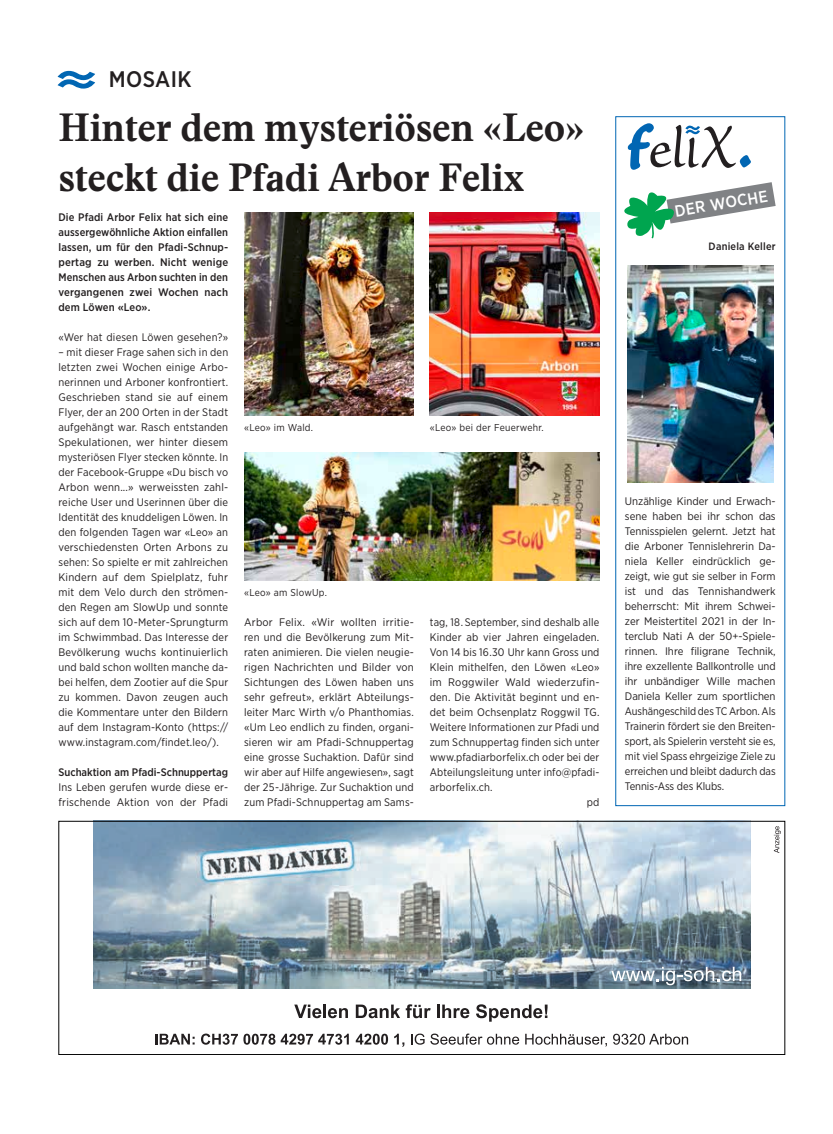
<style>
.page{position:relative;width:833px;height:1134px;background:#fff}
.page>*{position:absolute;margin:0;border:0;box-sizing:border-box;transform-origin:0 0}
.t1{font:700 38.75px/50px "Stanley";letter-spacing:-.01em;color:#231f20}
.t2{font:500 22.5px "Gotham Narrow";letter-spacing:.015em;color:#231f20}
.t3{font:500 16.25px "Gotham Narrow";color:#fff}
.t4{font:11px/15px "Gotham Narrow";letter-spacing:.015em;color:#231f20;text-align:justify}
.t5{font:500 11px/15px "Gotham Narrow";color:#231f20;text-align:justify}
.t6{font:500 10.62px "Gotham Narrow";letter-spacing:.02em;color:#231f20}
.t7{font:10px "Gotham Narrow";letter-spacing:.025em;color:#231f20}
</style>
<div class="page">
<svg style="left:58px;top:70px;width:37px;height:19px"></svg>
<img style="left:244px;top:213px;width:170px;height:203px">
<img style="left:430px;top:213px;width:169px;height:203px">
<img style="left:244px;top:452px;width:355px;height:129px">
<svg style="left:628px;top:123px;width:123px;height:47px"></svg>
<svg style="left:624px;top:182px;width:151px;height:57px"></svg>
<img style="left:627px;top:266px;width:146px;height:217px">
<svg style="left:294px;top:1004px;width:27px;height:14px"></svg>
<hr style="left:323px;top:1004px;width:3px;height:14px;background:#231f20">
<svg style="left:328px;top:1008px;width:20px;height:10px"></svg>
<svg style="left:356px;top:1004px;width:44px;height:14px"></svg>
<svg style="left:406px;top:1004px;width:25px;height:14px"></svg>
<hr style="left:437px;top:1004px;width:3px;height:14px;background:#231f20">
<svg style="left:442px;top:1004px;width:27px;height:14px"></svg>
<svg style="left:476px;top:1004px;width:71px;height:18px"></svg>
<svg style="left:155px;top:1034px;width:40px;height:10px"></svg>
<svg style="left:201px;top:1033px;width:74px;height:12px"></svg>
<svg style="left:281px;top:1034px;width:68px;height:11px"></svg>
<svg style="left:356px;top:1034px;width:32px;height:11px"></svg>
<svg style="left:394px;top:1034px;width:10px;height:13px"></svg>
<svg style="left:411px;top:1033px;width:13px;height:12px"></svg>
<svg style="left:430px;top:1033px;width:89px;height:12px"></svg>
<svg style="left:525px;top:1034px;width:82px;height:13px"></svg>
<svg style="left:613px;top:1034px;width:75px;height:11px"></svg>
<img style="left:93px;top:823px;width:681px;height:166px">
<div style="left:58px;top:821px;width:727px;height:234px;border:1px solid #000"></div>
<svg style="left:774px;top:826px;width:7px;height:27px"></svg>
<h2 class="t2" style="left:109px;top:65px;width:84px">MOSAIK</h2>
<h1 class="t1" style="left:58px;top:102px;width:527px">Hinter dem mysteriösen «Leo» steckt die Pfadi Arbor Felix</h1>
<p class="t5" style="left:58px;top:209px;width:171px">Die Pfadi Arbor Felix hat sich eine aussergewöhnliche Aktion einfallen lassen, um für den Pfadi-Schnup&shy;pertag zu werben. Nicht wenige Menschen aus Arbon suchten in den vergangenen zwei Wochen nach dem Löwen «Leo».</p>
<p class="t4" style="left:58px;top:329px;width:171px">«Wer hat diesen Löwen gesehen?»</p>
<p class="t4" style="left:58px;top:344px;width:171px">– mit dieser Frage sahen sich in den letzten zwei Wochen einige Arbo&shy;nerinnen und Arboner konfrontiert.<br>Geschrieben stand sie auf einem Flyer, der an 200 Orten in der Stadt aufgehängt war. Rasch entstanden Spekulationen, wer hinter diesem mysteriösen Flyer stecken könnte. In der Facebook-Gruppe «Du bisch vo Arbon wenn...» werweissten zahl&shy;reiche User und Userinnen über die Identität des knuddeligen Löwen. In den folgenden Tagen war «Leo» an verschiedensten Orten Arbons zu sehen: So spielte er mit zahlreichen Kindern auf dem Spielplatz, fuhr mit dem Velo durch den strömen&shy;den Regen am SlowUp und sonnte sich auf dem 10-Meter-Sprungturm im Schwimmbad. Das Interesse der Bevölkerung wuchs kontinuierlich und bald schon wollten manche da&shy;bei helfen, dem Zootier auf die Spur zu kommen. Davon zeugen auch die Kommentare unter den Bildern auf dem Instagram-Konto (https:// www.instagram.com/findet.leo/).</p>
<p class="t5" style="left:58px;top:764px;width:171px">Suchaktion am Pfadi-Schnuppertag</p>
<p class="t4" style="left:58px;top:779px;width:171px">Ins Leben gerufen wurde diese er&shy;frischende Aktion von der Pfadi</p>
<p class="t7" style="left:244px;top:421px;width:70px">«Leo» im Wald.</p>
<p class="t7" style="left:430px;top:421px;width:115px">«Leo» bei der Feuerwehr.</p>
<p class="t7" style="left:244px;top:586px;width:84px">«Leo» am SlowUp.</p>
<p class="t4" style="left:244px;top:614px;width:171px">Arbor Felix. «Wir wollten irritie&shy;ren und die Bevölkerung zum Mit&shy;raten animieren. Die vielen neugie&shy;rigen Nachrichten und Bilder von Sichtungen des Löwen haben uns sehr gefreut», erklärt Abteilungs&shy;leiter Marc Wirth v/o Phanthomias. «Um Leo endlich zu finden, organi&shy;sieren wir am Pfadi-Schnuppertag eine grosse Suchaktion. Dafür sind wir aber auf Hilfe angewiesen», sagt der 25-Jährige. Zur Suchaktion und zum Pfadi-Schnuppertag am Sams-</p>
<p class="t4" style="left:430px;top:614px;width:171px">tag, 18. September, sind deshalb alle</p>
<p class="t4" style="left:430px;top:629px;width:171px">Kinder ab vier Jahren eingeladen.</p>
<p class="t4" style="left:430px;top:644px;width:171px">Von 14 bis 16.30 Uhr kann Gross und</p>
<p class="t4" style="left:430px;top:659px;width:171px">Klein mithelfen, den Löwen «Leo»</p>
<p class="t4" style="left:430px;top:674px;width:171px">im Roggwiler Wald wiederzufin-</p>
<p class="t4" style="left:430px;top:689px;width:171px">den. Die Aktivität beginnt und en-</p>
<p class="t4" style="left:430px;top:704px;width:171px">det beim Ochsenplatz Roggwil TG.</p>
<p class="t4" style="left:430px;top:719px;width:171px">Weitere Informationen zur Pfadi und</p>
<p class="t4" style="left:430px;top:734px;width:171px">zum Schnuppertag finden sich unter</p>
<p class="t4" style="left:430px;top:749px;width:171px">www.pfadiarborfelix.ch oder bei der</p>
<p class="t4" style="left:430px;top:764px;width:171px">Abteilungsleitung unter info@pfadi-</p>
<p class="t4" style="left:430px;top:779px;width:64px">arborfelix.ch.</p>
<p class="t4" style="left:587px;top:794px;width:14px">pd</p>
<h3 class="t3" style="left:673px;top:201px;width:96px;rotate:-9deg">DER WOCHE</h3>
<p class="t6" style="left:708px;top:239px;width:68px">Daniela Keller</p>
<p class="t4" style="left:625px;top:493px;width:152px">Unzählige Kinder und Erwach&shy;sene haben bei ihr schon das Tennisspielen gelernt. Jetzt hat die Arboner Tennislehrerin Da&shy;niela Keller eindrücklich ge&shy;zeigt, wie gut sie selber in Form ist und das Tennishandwerk beherrscht: Mit ihrem Schwei&shy;zer Meistertitel 2021 in der In&shy;terclub Nati A der 50+-Spiele&shy;rinnen. Ihre filigrane Technik, ihre exzellente Ballkontrolle und ihr unbändiger Wille machen Daniela Keller zum sportlichen Aushängeschild des TC Arbon. Als Trainerin fördert sie den Breiten&shy;sport, als Spielerin versteht sie es, mit viel Spass ehrgeizige Ziele zu erreichen und bleibt dadurch das Tennis-Ass des Klubs.</p>
</div>
